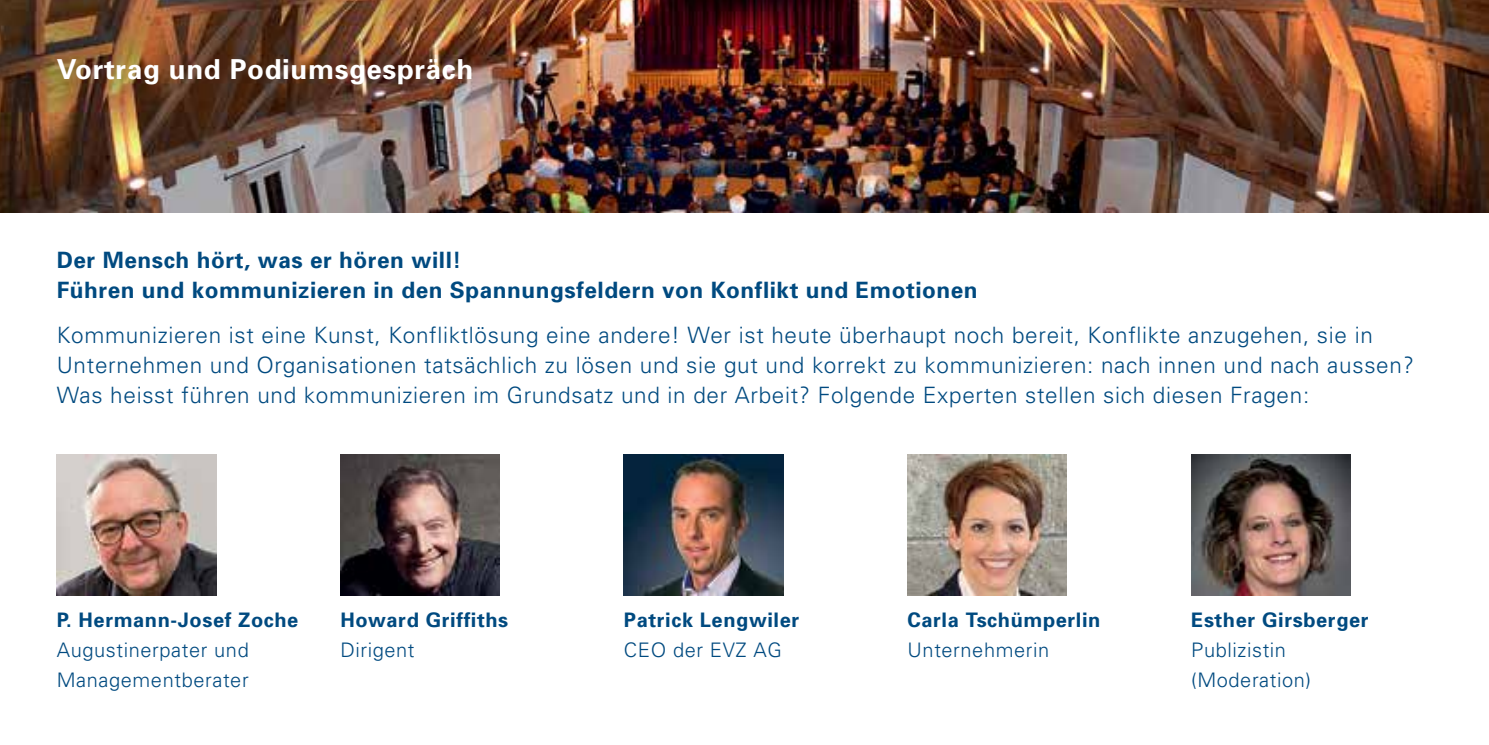
<style>
.page{position:relative;width:1489px;height:745px;background:#fff}
.page>*{position:absolute;margin:0;border:0;box-sizing:border-box;transform-origin:0 0}
.t1{font:700 27.5px "Univers";letter-spacing:.025em;color:#fff}
.t2{font:300 22.5px/30px "Univers";letter-spacing:.03em;color:#004a80}
.t3{font:700 22.5px/30px "Univers";letter-spacing:.025em;color:#004a80}
.t4{font:300 20px/30px "Univers";letter-spacing:.03em;color:#004a80}
.t5{font:700 20px "Univers";letter-spacing:.03em;color:#004a80}
</style>
<div class="page">
<img style="left:0;top:0;width:1488px;height:213px">
<img style="left:624px;top:454px;width:159px;height:140px">
<img style="left:1191px;top:454px;width:159px;height:140px">
<img style="left:57px;top:454px;width:159px;height:140px">
<img style="left:340px;top:454px;width:159px;height:140px">
<img style="left:907px;top:454px;width:159px;height:140px">
<p class="t1" style="left:57px;top:52px;width:418px">Vortrag und Podiumsgespräch</p>
<p class="t3" style="left:57px;top:244px;width:922px">Der Mensch hört, was er hören will!<br>Führen und kommunizieren in den Spannungsfeldern von Konflikt und Emotionen</p>
<p class="t2" style="left:57px;top:319px;width:1358px">Kommunizieren ist eine Kunst, Konfliktlösung eine andere! Wer ist heute überhaupt noch bereit, Konflikte anzugehen, sie in<br>Unternehmen und Organisationen tatsächlich zu lösen und sie gut und korrekt zu kommunizieren: nach innen und nach aussen?<br>Was heisst führen und kommunizieren im Grundsatz und in der Arbeit? Folgende Experten stellen sich diesen Fragen:</p>
<p class="t5" style="left:57px;top:606px;width:243px">P. Hermann-Josef Zoche</p>
<p class="t4" style="left:57px;top:634px;width:193px">Augustinerpater und<br>Managementberater</p>
<p class="t5" style="left:340px;top:606px;width:169px">Howard Griffiths</p>
<p class="t4" style="left:340px;top:634px;width:76px">Dirigent</p>
<p class="t5" style="left:624px;top:606px;width:177px">Patrick Lengwiler</p>
<p class="t4" style="left:624px;top:634px;width:159px">CEO der EVZ AG</p>
<p class="t5" style="left:907px;top:606px;width:194px">Carla Tschümperlin</p>
<p class="t4" style="left:907px;top:634px;width:143px">Unternehmerin</p>
<p class="t5" style="left:1191px;top:606px;width:179px">Esther Girsberger</p>
<p class="t4" style="left:1191px;top:634px;width:121px">Publizistin (Moderation)</p>
</div>
